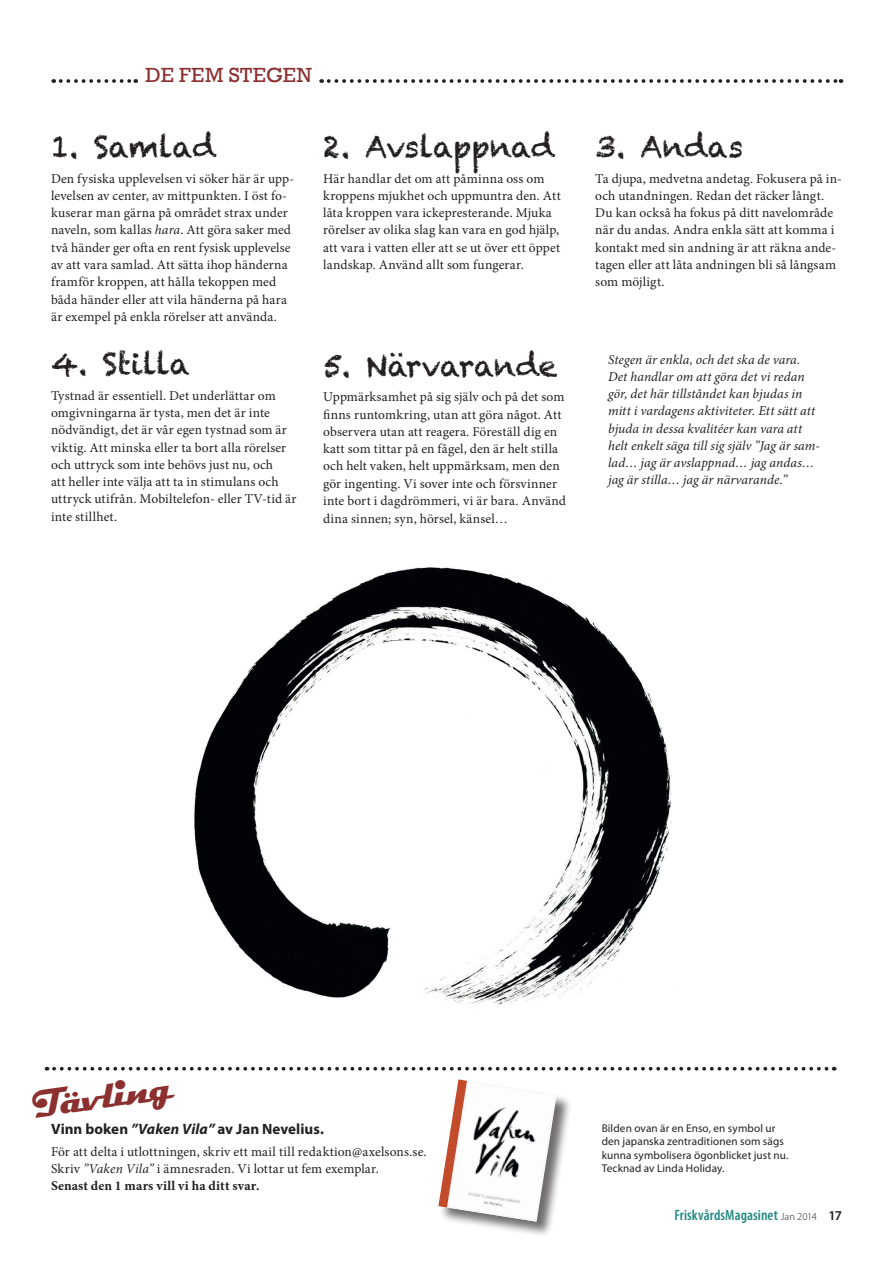
<style>
.page{position:relative;width:893px;height:1263px;background:#fff}
.page>*{position:absolute;margin:0;border:0;box-sizing:border-box;transform-origin:0 0}
.rubrik_mellan_1{font:700 39px "Magneto";color:#8c2f2f}
.rubrik1{font:30px "Chalkduster";letter-spacing:-.015em;color:#231f20}
.Rubrik_notis{font:21px "Rockwell";letter-spacing:.02em;color:#8c2f2f}
.faktaruta_rubrik{font:700 15px "Myriad Pro";letter-spacing:.005em;color:#231f20}
.t1{font:600 condensed 15px "Myriad Pro";letter-spacing:.005em;color:#238983}
.Bröd_notis{font:13.5px/17.2px "Minion Pro";letter-spacing:.01em;color:#231f20}
.Bröd_notis-2{font:italic 13.5px/17.2px "Minion Pro";letter-spacing:.005em;color:#231f20}
.Bröd_notis-3{font:700 13.5px "Minion Pro";letter-spacing:.015em;color:#231f20}
.faktaruta_källa{font:11.25px/13.5px "Myriad Pro";letter-spacing:.01em;color:#231f20}
.s1{font-style:italic}
.s2{font-style:inherit}
.s3{font-weight:300;font-stretch:normal;font-size:10.5px;color:#231f20}
.s4{font-stretch:normal;font-size:13.5px;color:#231f20}
</style>
<div class="page">
<img style="left:194px;top:567px;width:478px;height:438px">
<svg style="left:329px;top:79px;width:512px;height:4px"></svg>
<svg style="left:61px;top:79px;width:75px;height:4px"></svg>
<svg style="left:54px;top:1067px;width:781px;height:3px"></svg>
<div style="left:439px;top:1080px;width:134px;height:158px;background:#231f20;opacity:.65"></div>
<img style="left:438px;top:1079px;width:118px;height:142px">
<p class="Rubrik_notis" style="left:145px;top:63px;width:168px">DE FEM STEGEN</p>
<p class="rubrik1" style="left:51px;top:129px;width:166px">1. Samlad</p>
<p class="Bröd_notis" style="left:51px;top:170px;width:245px">Den fysiska upplevelsen vi söker här är upp&shy;levelsen av center, av mittpunkten. I öst fo&shy;kuserar man gärna på området strax under naveln, som kallas <span class="s1">hara</span>. Att göra saker med två händer ger ofta en rent fysisk upplevelse av att vara samlad. Att sätta ihop händerna framför kroppen, att hålla tekoppen med båda händer eller att vila händerna på hara är exempel på enkla rörelser att använda.</p>
<p class="rubrik1" style="left:51px;top:346px;width:141px">4. Stilla</p>
<p class="Bröd_notis" style="left:51px;top:387px;width:247px">Tystnad är essentiell. Det underlättar om omgivningarna är tysta, men det är inte nödvändigt, det är vår egen tystnad som är viktig. Att minska eller ta bort alla rörelser och uttryck som inte behövs just nu, och<br>att heller inte välja att ta in stimulans och uttryck utifrån. Mobiltelefon- eller TV-tid är inte stillhet.</p>
<p class="rubrik1" style="left:323px;top:129px;width:233px">2. Avslappnad</p>
<p class="Bröd_notis" style="left:323px;top:170px;width:239px">Här handlar det om att påminna oss om kroppens mjukhet och uppmuntra den. Att låta kroppen vara ickepresterande. Mjuka rörelser av olika slag kan vara en god hjälp, att vara i vatten eller att se ut över ett öppet landskap. Använd allt som fungerar.</p>
<p class="rubrik1" style="left:323px;top:348px;width:236px">5. Närvarande</p>
<p class="Bröd_notis" style="left:323px;top:388px;width:244px">Uppmärksamhet på sig själv och på det som finns runtomkring, utan att göra något. Att observera utan att reagera. Föreställ dig en katt som tittar på en fågel, den är helt stilla och helt vaken, helt uppmärksam, men den gör ingenting. Vi sover inte och försvinner inte bort i dagdrömmeri, vi är bara. Använd dina sinnen; syn, hörsel, känsel…</p>
<p class="rubrik1" style="left:595px;top:129px;width:150px">3. Andas</p>
<p class="Bröd_notis" style="left:595px;top:170px;width:248px">Ta djupa, medvetna andetag. Fokusera på in&shy;och utandningen. Redan det räcker långt.<br>Du kan också ha fokus på ditt navelområde när du andas. Andra enkla sätt att komma i kontakt med sin andning är att räkna ande&shy;tagen eller att låta andningen bli så långsam som möjligt.</p>
<p class="Bröd_notis-2" style="left:608px;top:351px;width:213px">Stegen är enkla, och det ska de vara.<br>Det handlar om att göra det vi redan gör, det här tillståndet kan bjudas in mitt i vardagens aktiviteter. Ett sätt att bjuda in dessa kvalitéer kan vara att helt enkelt säga till sig själv ”Jag är sam&shy;lad… jag är avslappnad… jag andas… jag är stilla… jag är närvarande.”</p>
<p class="rubrik_mellan_1" style="left:30px;top:1082px;width:143px;rotate:-8deg">Tävling</p>
<p class="faktaruta_rubrik" style="left:51px;top:1119px;width:274px">Vinn boken <span class="s1">”Vaken Vila”</span> av Jan Nevelius.</p>
<p class="Bröd_notis" style="left:51px;top:1143px;width:377px">För att delta i utlottningen, skriv ett mail till redaktion@axelsons.se.</p>
<p class="Bröd_notis" style="left:51px;top:1160px;width:329px">Skriv <span class="s1">”Vaken Vila”</span> i ämnesraden. Vi lottar ut fem exemplar.</p>
<p class="Bröd_notis-3" style="left:51px;top:1176px;width:210px">Senast den 1 mars vill vi ha ditt svar.</p>
<p class="faktaruta_källa" style="left:602px;top:1121px;width:188px">Bilden ovan är en Enso, en symbol ur den japanska zentraditionen som sägs kunna symbolisera ögonblicket just nu.<br>Tecknad av Linda Holiday.</p>
<p class="t1" style="left:674px;top:1206px;width:169px">Friskvårds<span class="s2">M</span>agasinet <span class="s3">Jan 2014</span> <span class="s4">17</span></p>
</div>
